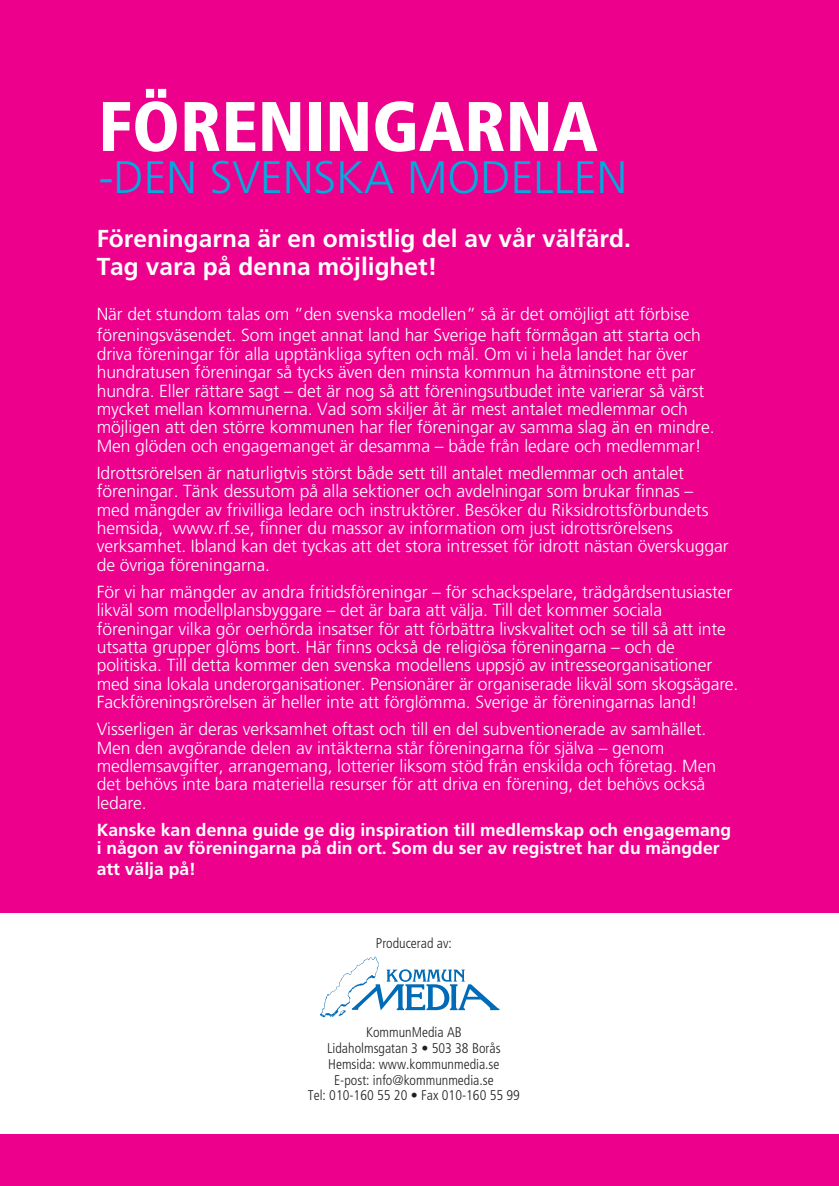
<style>
.page{position:relative;width:839px;height:1186px;background:#fff}
.page>*{position:absolute;margin:0;border:0;box-sizing:border-box;transform-origin:0 0}
.t1{font:900 condensed 70px "Frutiger LT Std";color:#fff}
.t2{font:300 45.5px "Frutiger LT Std";color:#00acdf}
.t3{font:700 24.5px/27.1px "Frutiger LT Std";color:#fff}
.t4{font:300 17.5px/18.4px "Frutiger LT Std";letter-spacing:-.005em;color:#fff}
.t5{font:700 17.5px/18.4px "Frutiger LT Std";color:#fff}
.t6{font:300 condensed 14px/15.8px "Frutiger LT Std";color:#231f20;text-align:center}
</style>
<div class="page">
<div style="left:0;top:0;width:838px;height:1185px;background:#ec008c"></div>
<div style="left:0;top:913px;width:838px;height:221px;background:#fff"></div>
<svg style="left:320px;top:956px;width:179px;height:61px"></svg>
<h1 class="t1" style="left:98px;top:86px;width:501px">FÖRENINGARNA</h1>
<h2 class="t2" style="left:98px;top:155px;width:530px">-DEN SVENSKA MODELLEN</h2>
<h3 class="t3" style="left:97px;top:227px;width:535px">Föreningarna är en omistlig del av vår välfärd.<br>Tag vara på denna möjlighet!</h3>
<p class="t4" style="left:97px;top:305px;width:605px;line-height:21px">När det stundom talas om ”den svenska modellen” så är det omöjligt att förbise föreningsväsendet. Som inget annat land har Sverige haft förmågan att starta och</p>
<p class="t4" style="left:97px;top:345px;width:619px">driva föreningar för alla upptänkliga syften och mål. Om vi i hela landet har över hundratusen föreningar så tycks även den minsta kommun ha åtminstone ett par hundra. Eller rättare sagt – det är nog så att föreningsutbudet inte varierar så värst mycket mellan kommunerna. Vad som skiljer åt är mest antalet medlemmar och möjligen att den större kommunen har fler föreningar av samma slag än en mindre.<br>Men glöden och engagemanget är desamma – både från ledare och medlemmar!</p>
<p class="t4" style="left:97px;top:464px;width:633px">Idrottsrörelsen är naturligtvis störst både sett till antalet medlemmar och antalet föreningar. Tänk dessutom på alla sektioner och avdelningar som brukar finnas – med mängder av frivilliga ledare och instruktörer. Besöker du Riksidrottsförbundets hemsida, www.rf.se, finner du massor av information om just idrottsrörelsens verksamhet. Ibland kan det tyckas att det stora intresset för idrott nästan överskuggar de övriga föreningarna.</p>
<p class="t4" style="left:97px;top:583px;width:643px">För vi har mängder av andra fritidsföreningar – för schackspelare, trädgårdsentusiaster likväl som modellplansbyggare – det är bara att välja. Till det kommer sociala föreningar vilka gör oerhörda insatser för att förbättra livskvalitet och se till så att inte utsatta grupper glöms bort. Här finns också de religiösa föreningarna – och de politiska. Till detta kommer den svenska modellens uppsjö av intresseorganisationer med sina lokala underorganisationer. Pensionärer är organiserade likväl som skogsägare.<br>Fackföreningsrörelsen är heller inte att förglömma. Sverige är föreningarnas land!</p>
<p class="t4" style="left:97px;top:721px;width:621px">Visserligen är deras verksamhet oftast och till en del subventionerade av samhället.<br>Men den avgörande delen av intäkterna står föreningarna för själva – genom medlemsavgifter, arrangemang, lotterier liksom stöd från enskilda och företag. Men det behövs inte bara materiella resurser för att driva en förening, det behövs också ledare.</p>
<p class="t5" style="left:97px;top:821px;width:636px">Kanske kan denna guide ge dig inspiration till medlemskap och engagemang i någon av föreningarna på din ort. Som du ser av registret har du mängder</p>
<p class="t5" style="left:97px;top:861px;width:101px">att välja på!</p>
<p class="t6" style="left:376px;top:936px;width:77px">Producerad av:</p>
<p class="t6" style="left:308px;top:1025px;width:214px">KommunMedia AB<br>Lidaholmsgatan 3 • 503 38 Borås<br>Hemsida: www.kommunmedia.se<br>E-post: info@kommunmedia.se<br>Tel: 010-160 55 20 • Fax 010-160 55 99</p>
</div>
